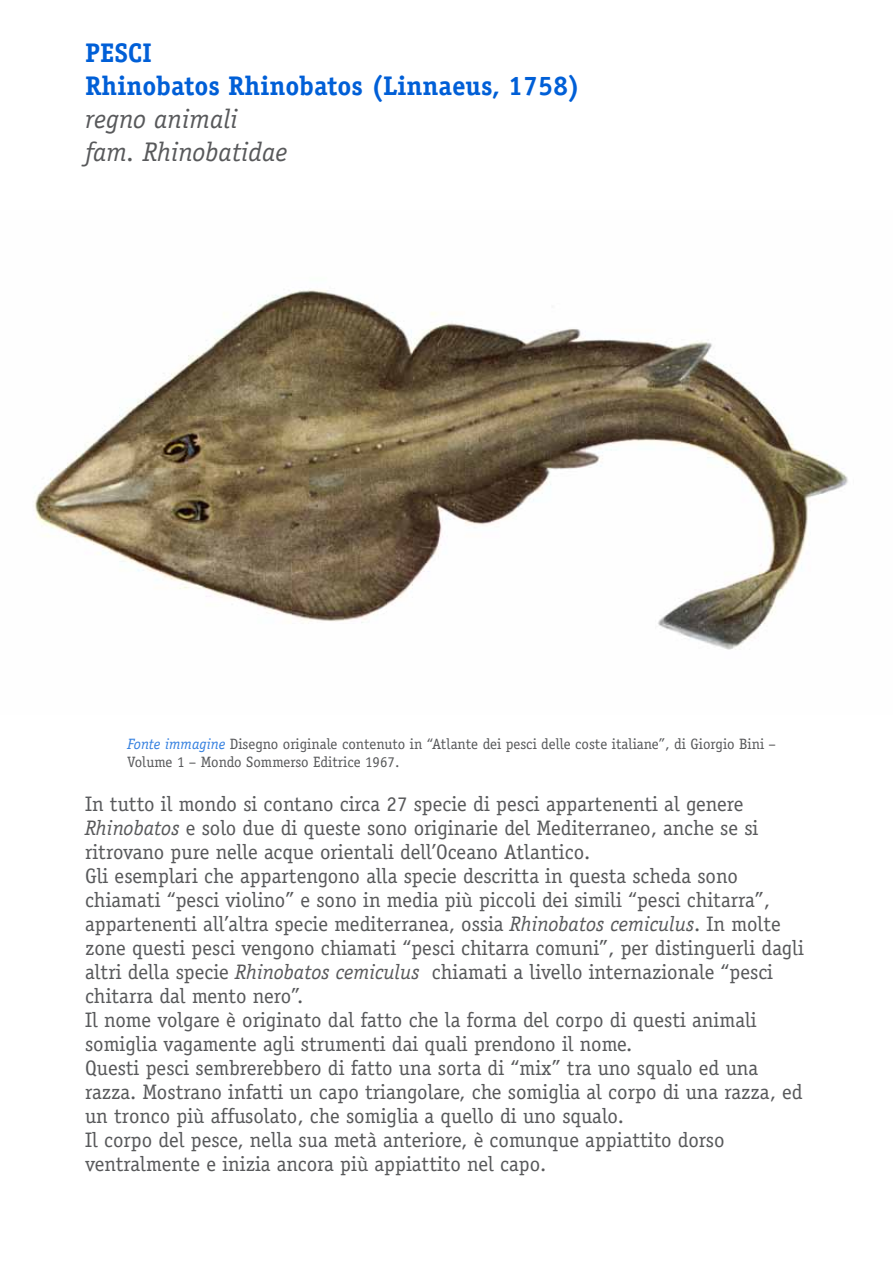
<style>
.page{position:relative;width:893px;height:1263px;background:#fff}
.page>*{position:absolute;margin:0;border:0;box-sizing:border-box;transform-origin:0 0}
.t1{font:700 27px/33px "Officina Serif Std";color:#005fd7}
.t2{font:italic 27px/33px "Officina Serif Std";color:#58595b}
.t3{font:21px/24px "Officina Serif Std";color:#58595b}
.t4{font:15px/18px "Officina Serif Std";color:#58595b}
.s1{font-style:italic;color:#337fdf}
.s2{font-style:italic}
</style>
<div class="page">
<img style="left:34px;top:289px;width:814px;height:361px">
<p class="t1" style="left:85px;top:36px;width:497px">Pesci<br>Rhinobatos Rhinobatos (Linnaeus, 1758)</p>
<p class="t2" style="left:85px;top:102px;width:204px">regno animali fam. Rhinobatidae</p>
<p class="t4" style="left:128px;top:735px;width:650px"><span class="s1">Fonte immagine</span> Disegno originale contenuto in “Atlante dei pesci delle coste italiane”, di Giorgio Bini –<br>Volume 1 – Mondo Sommerso Editrice 1967.</p>
<p class="t3" style="left:85px;top:791px;width:720px">In tutto il mondo si contano circa 27 specie di pesci appartenenti al genere <span class="s2">Rhinobatos</span> e solo due di queste sono originarie del Mediterraneo, anche se si ritrovano pure nelle acque orientali dell’Oceano Atlantico.<br>Gli esemplari che appartengono alla specie descritta in questa scheda sono chiamati “pesci violino” e sono in media più piccoli dei simili “pesci chitarra”, appartenenti all’altra specie mediterranea, ossia <span class="s2">Rhinobatos cemiculus</span>. In molte zone questi pesci vengono chiamati “pesci chitarra comuni”, per distinguerli dagli altri della specie <span class="s2">Rhinobatos cemiculus</span> chiamati a livello internazionale “pesci chitarra dal mento nero”.<br>Il nome volgare è originato dal fatto che la forma del corpo di questi animali somiglia vagamente agli strumenti dai quali prendono il nome.<br>Questi pesci sembrerebbero di fatto una sorta di “mix” tra uno squalo ed una razza. Mostrano infatti un capo triangolare, che somiglia al corpo di una razza, ed un tronco più affusolato, che somiglia a quello di uno squalo.<br>Il corpo del pesce, nella sua metà anteriore, è comunque appiattito dorso ventralmente e inizia ancora più appiattito nel capo.</p>
</div>
